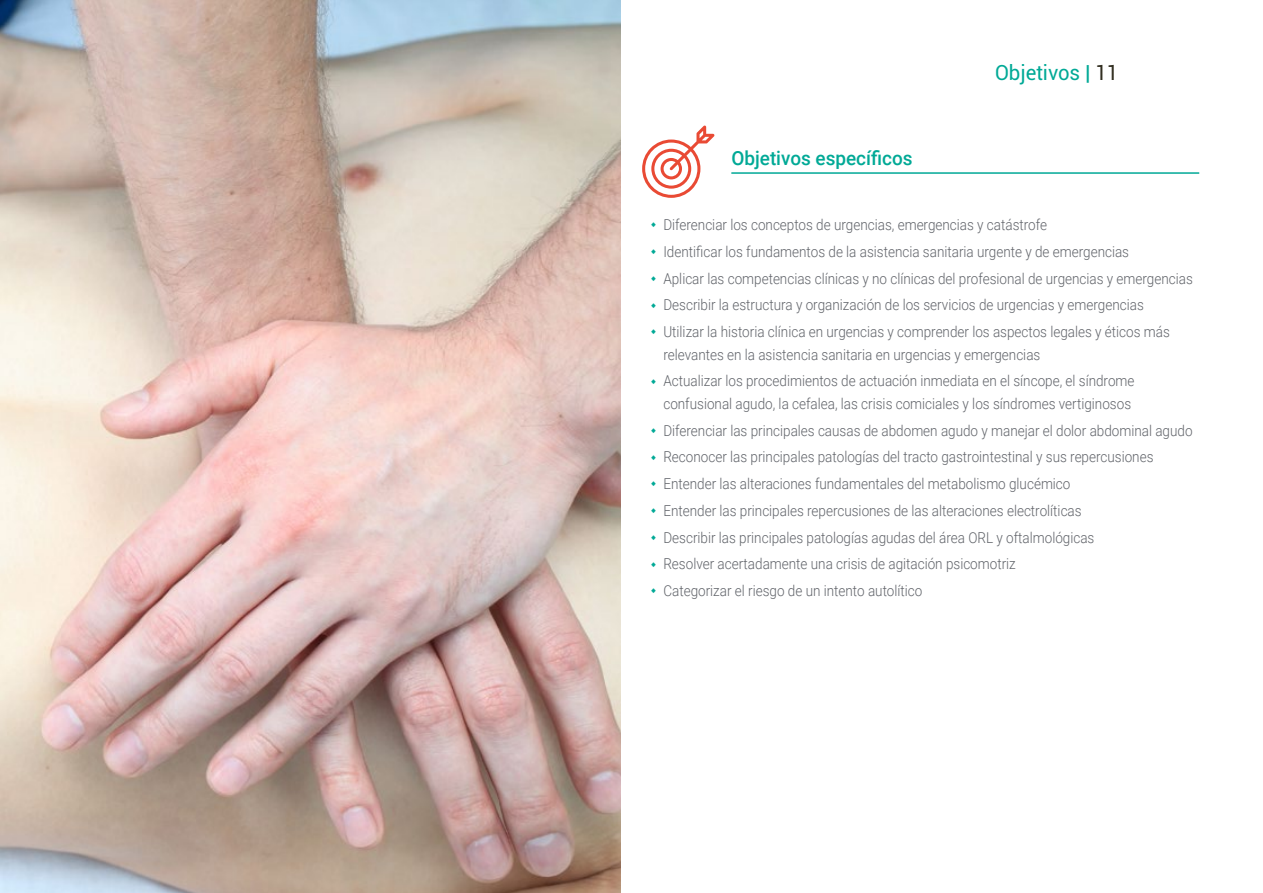
<style>
.page{position:relative;width:1263px;height:893px;background:#fff}
.page>*{position:absolute;margin:0;border:0;box-sizing:border-box;transform-origin:0 0}
.t1{font:21px "Roboto";color:#00a996}
.t2{font:500 19.5px "Roboto";color:#00a996}
.t3{font:300 15px/26.7px "Roboto";color:#61646a;scale:.9 1}
.s1{color:#312e20}
</style>
<div class="page">
<svg style="left:642px;top:125px;width:72px;height:73px"></svg>
<hr style="left:731px;top:173px;width:468px;height:1px;background:#00a996">
<img style="left:0;top:0;width:621px;height:893px">
<h2 class="t2" style="left:731px;top:144px;width:183px">Objetivos específicos</h2>
<h1 class="t1" style="left:995px;top:57px;width:125px">Objetivos | <span class="s1">11</span></h1>
<p class="t3" style="left:663px;top:211px;width:590px">Diferenciar los conceptos de urgencias, emergencias y catástrofe<br>Identificar los fundamentos de la asistencia sanitaria urgente y de emergencias<br>Aplicar las competencias clínicas y no clínicas del profesional de urgencias y emergencias Describir la estructura y organización de los servicios de urgencias y emergencias<br>Utilizar la historia clínica en urgencias y comprender los aspectos legales y éticos más</p>
<p class="t3" style="left:663px;top:340px;width:525px">relevantes en la asistencia sanitaria en urgencias y emergencias<br>Actualizar los procedimientos de actuación inmediata en el síncope, el síndrome</p>
<p class="t3" style="left:663px;top:390px;width:589px">confusional agudo, la cefalea, las crisis comiciales y los síndromes vertiginosos Diferenciar las principales causas de abdomen agudo y manejar el dolor abdominal agudo Reconocer las principales patologías del tracto gastrointestinal y sus repercusiones Entender las alteraciones fundamentales del metabolismo glucémico<br>Entender las principales repercusiones de las alteraciones electrolíticas<br>Describir las principales patologías agudas del área ORL y oftalmológicas<br>Resolver acertadamente una crisis de agitación psicomotriz<br>Categorizar el riesgo de un intento autolítico</p>
</div>
